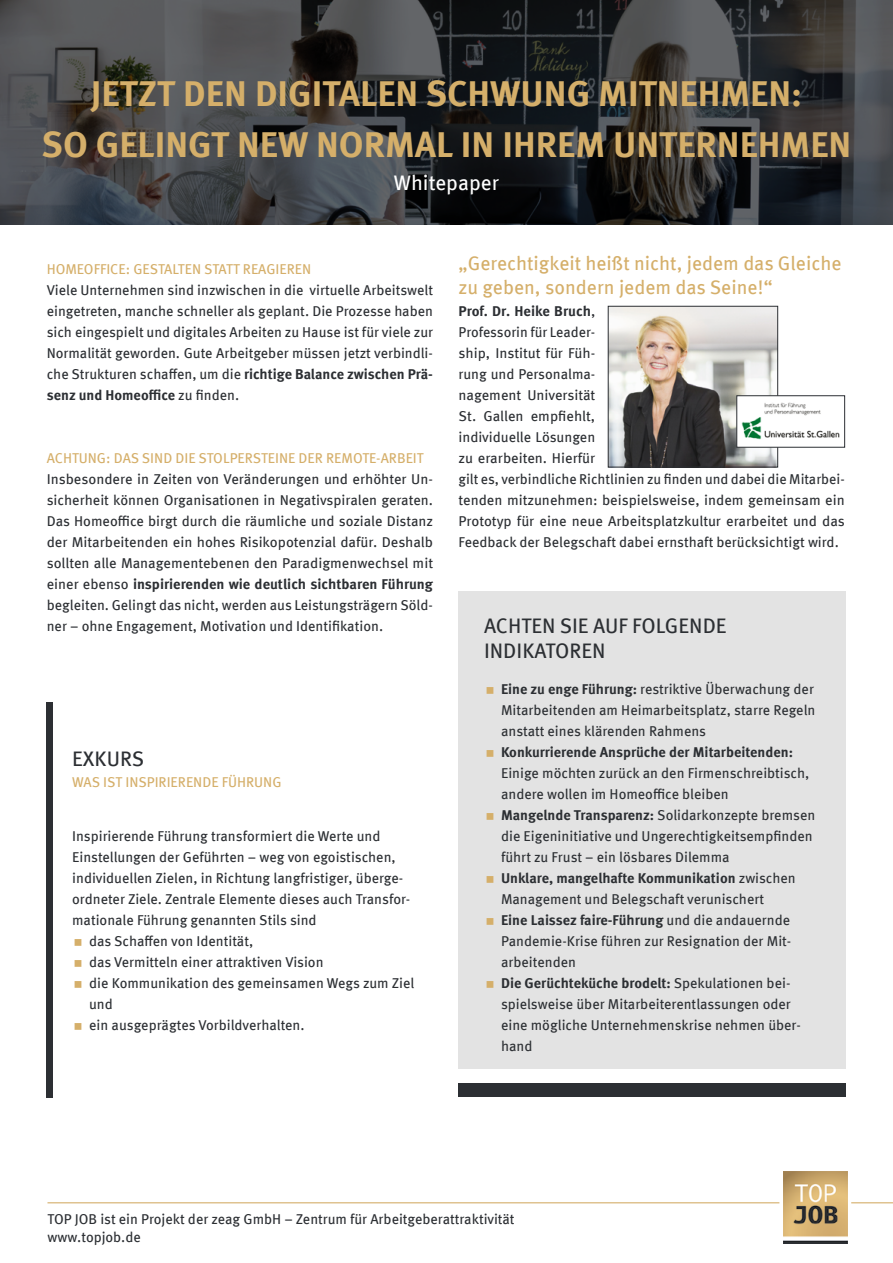
<style>
.page{position:relative;width:893px;height:1263px;background:#fff}
.page>*{position:absolute;margin:0;border:0;box-sizing:border-box;transform-origin:0 0}
.t1{font:700 36px/51px "Meta Offc";color:#d5af6a;text-align:center}
.t2{font:21px/25.2px "Meta Offc";color:#2c2f33}
.t3{font:21px "Meta Offc";color:#fff}
.t4{font:19.5px/24px "Meta Offc";color:#d5af6a}
.t5{font:14.25px/21px "Meta Offc";color:#2c2f33}
.t6{font:14.25px "Meta Offc";color:#d5af6a}
.t7{font:700 14.25px "Meta Offc";color:#2c2f33}
.s1{font-weight:700}
</style>
<div class="page">
<hr style="left:47px;top:1202px;width:732px;height:1px;background:#d5af6a">
<img style="left:783px;top:1172px;width:64px;height:71px">
<hr style="left:851px;top:1202px;width:42px;height:1px;background:#d5af6a">
<svg style="left:0;top:0;width:893px;height:225px;background:#36383a"></svg>
<div style="left:459px;top:591px;width:387px;height:477px;background:#e3e3e3"></div>
<div style="left:459px;top:1083px;width:387px;height:13px;background:#2c2f33"></div>
<img style="left:610px;top:308px;width:166px;height:157px">
<div style="left:608px;top:306px;width:170px;height:161px;border:1px solid #2c2f33"></div>
<div style="left:737px;top:396px;width:108px;height:51px;background:#fff"></div>
<div style="left:47px;top:703px;width:6px;height:395px;background:#2c2f33"></div>
<img style="left:741px;top:402px;width:99px;height:38px">
<h1 class="t1" style="left:42px;top:69px;width:811px">JETZT DEN DIGITALEN SCHWUNG MITNEHMEN:<br>SO GELINGT NEW NORMAL IN IHREM UNTERNEHMEN</h1>
<h2 class="t3" style="left:394px;top:171px;width:107px">Whitepaper</h2>
<p class="t6" style="left:47px;top:261px;width:266px">HOMEOFFICE: GESTALTEN STATT REAGIEREN</p>
<p class="t5" style="left:47px;top:280px;width:388px;text-align:justify">Viele Unternehmen sind inzwischen in die virtuelle Arbeitswelt eingetreten, manche schneller als geplant. Die Prozesse haben sich eingespielt und digitales Arbeiten zu Hause ist für viele zur Normalität geworden. Gute Arbeitgeber müssen jetzt verbindli&shy;che Strukturen schaffen, um die <span class="s1">richtige Balance zwischen Prä&shy;senz und Homeoffice</span> zu finden.</p>
<p class="t6" style="left:47px;top:450px;width:378px">ACHTUNG: DAS SIND DIE STOLPERSTEINE DER REMOTE-ARBEIT</p>
<p class="t5" style="left:47px;top:469px;width:388px;text-align:justify">Insbesondere in Zeiten von Veränderungen und erhöhter Un&shy;sicherheit können Organisationen in Negativspiralen geraten.<br>Das Homeoffice birgt durch die räumliche und soziale Distanz der Mitarbeitenden ein hohes Risikopotenzial dafür. Deshalb sollten alle Managementebenen den Paradigmenwechsel mit einer ebenso <span class="s1">inspirierenden wie deutlich sichtbaren Führung </span>begleiten. Gelingt das nicht, werden aus Leistungsträgern Söld&shy;ner – ohne Engagement, Motivation und Identifikation.</p>
<h2 class="t2" style="left:72px;top:746px;width:74px">EXKURS</h2>
<p class="t6" style="left:72px;top:773px;width:211px">WAS IST INSPIRIERENDE FÜHRUNG</p>
<p class="t5" style="left:72px;top:826px;width:310px">Inspirierende Führung transformiert die Werte und</p>
<p class="t5" style="left:72px;top:847px;width:325px">Einstellungen der Geführten – weg von egoistischen,</p>
<p class="t5" style="left:72px;top:868px;width:333px">individuellen Zielen, in Richtung langfristiger, überge-</p>
<p class="t5" style="left:72px;top:889px;width:340px">ordneter Ziele. Zentrale Elemente dieses auch Transfor-</p>
<p class="t5" style="left:72px;top:910px;width:246px">mationale Führung genannten Stils sind</p>
<p class="t5" style="left:89px;top:931px;width:166px">das Schaffen von Identität,</p>
<p class="t5" style="left:89px;top:952px;width:236px">das Vermitteln einer attraktiven Vision</p>
<p class="t5" style="left:89px;top:973px;width:327px">die Kommunikation des gemeinsamen Wegs zum Ziel</p>
<p class="t5" style="left:89px;top:994px;width:25px">und</p>
<p class="t5" style="left:89px;top:1015px;width:217px">ein ausgeprägtes Vorbildverhalten.</p>
<h3 class="t4" style="left:459px;top:252px;width:384px">„Gerechtigkeit heißt nicht, jedem das Gleiche zu geben, sondern jedem das Seine!“</h3>
<p class="t5" style="left:459px;top:301px;width:388px"><span class="s1">Prof. Dr. Heike Bruch</span>,<br>Professorin für Leader-<br>ship, Institut für Füh-<br>rung und Personalma-<br>nagement Universität<br>St. Gallen empfiehlt,<br>individuelle Lösungen<br>zu erarbeiten. Hierfür<br>gilt es, verbindliche Richtlinien zu finden und dabei die Mitarbei&shy;tenden mitzunehmen: beispielsweise, indem gemeinsam ein Prototyp für eine neue Arbeitsplatzkultur erarbeitet und das Feedback der Belegschaft dabei ernsthaft berücksichtigt wird.</p>
<h2 class="t2" style="left:484px;top:613px;width:244px">ACHTEN SIE AUF FOLGENDE<br>INDIKATOREN</h2>
<p class="t5" style="left:501px;top:679px;width:316px;text-align:justify"><span class="s1">Eine zu enge Führung:</span> restriktive Überwachung der Mitarbeitenden am Heimarbeitsplatz, starre Regeln anstatt eines klärenden Rahmens</p>
<p class="t7" style="left:501px;top:744px;width:293px">Konkurrierende Ansprüche der Mitarbeitenden:</p>
<p class="t5" style="left:501px;top:763px;width:316px">Einige möchten zurück an den Firmenschreibtisch, andere wollen im Homeoffice bleiben<br><span class="s1">Mangelnde Transparenz:</span> Solidarkonzepte bremsen die Eigeninitiative und Ungerechtigkeitsempfinden führt zu Frust – ein lösbares Dilemma<br><span class="s1">Unklare, mangelhafte Kommunikation</span> zwischen Management und Belegschaft verunischert<br><span class="s1">Eine Laissez faire-Führung</span> und die andauernde Pandemie-Krise führen zur Resignation der Mit&shy;arbeitenden<br><span class="s1">Die Gerüchteküche brodelt:</span> Spekulationen bei&shy;spielsweise über Mitarbeiterentlassungen oder eine mögliche Unternehmenskrise nehmen über&shy;hand</p>
<p class="t5" style="left:47px;top:1211px;width:469px;line-height:18px">TOP JOB ist ein Projekt der zeag GmbH – Zentrum für Arbeitgeberattraktivität www.topjob.de</p>
</div>
